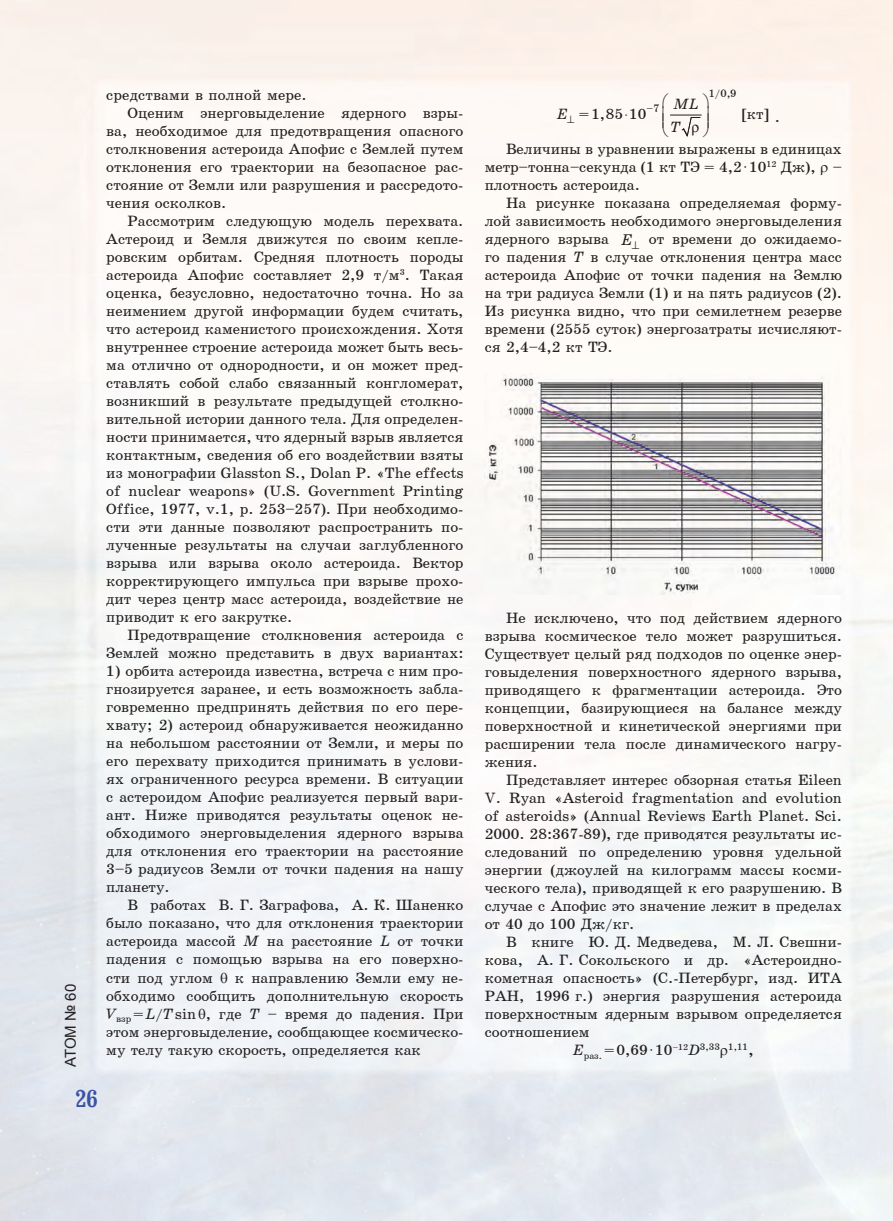
<style>
.page{position:relative;width:893px;height:1221px;background:#fff}
.page>*{position:absolute;margin:0;border:0;box-sizing:border-box;transform-origin:0 0}
.t1{font:24px "Bruskovaya Plain";color:#3a53a3}
.t2{font:15px/18px "School";color:#231f20;text-align:justify}
.t3{font:15px "Arial";letter-spacing:-.02em;color:#231f20}
.t4{font:14.85px "School";color:#231f20}
.t5{font:italic 14.85px "School";color:#231f20}
.t6{font:10.8px "School";color:#231f20}
.t7{font:9.6px "School";color:#231f20}
.s1{font-style:italic}
.s2{font-family:"Times New Roman"}
.s3{font-style:italic;font-size:15.6px}
.s4{font-style:italic;font-size:15px}
.s5{font-size:15px}
.s6{font-family:"Times New Roman";font-size:15px}
.s7{font-size:8.7px}
.s8{font-size:16.5px}
</style>
<div class="page">
<hr style="left:670px;top:115px;width:31px;height:1px;background:#231f20">
<img style="left:485px;top:373px;width:357px;height:221px">
<svg style="left:221px;top:971px;width:6px;height:11px"></svg>
<svg style="left:199px;top:1007px;width:6px;height:11px"></svg>
<svg style="left:721px;top:1048px;width:6px;height:10px"></svg>
<svg style="left:567px;top:115px;width:7px;height:8px"></svg>
<svg style="left:663px;top:93px;width:6px;height:44px"></svg>
<svg style="left:682px;top:93px;width:27px;height:44px"></svg>
<p class="t3" style="left:61px;top:1066px;width:84px;rotate:-90deg">АТОМ № 60</p>
<h1 class="t1" style="left:75px;top:1085px;width:24px">26</h1>
<p class="t2" style="left:106px;top:86px;width:202px">средствами в полной мере.</p>
<p class="t2" style="left:128px;top:104px;width:337px">Оценим энерговыделение ядерного взры-</p>
<p class="t2" style="left:106px;top:122px;width:359px">ва, необходимое для предотвращения опасного</p>
<p class="t2" style="left:106px;top:140px;width:359px">столкновения астероида Апофис с Землей путем</p>
<p class="t2" style="left:106px;top:158px;width:359px">отклонения его траектории на безопасное рас-</p>
<p class="t2" style="left:106px;top:176px;width:359px">стояние от Земли или разрушения и рассредото-</p>
<p class="t2" style="left:106px;top:194px;width:122px">чения осколков.</p>
<p class="t2" style="left:128px;top:212px;width:337px">Рассмотрим следующую модель перехвата.</p>
<p class="t2" style="left:106px;top:230px;width:359px">Астероид и Земля движутся по своим кепле-</p>
<p class="t2" style="left:106px;top:248px;width:359px">ровским орбитам. Средняя плотность породы</p>
<p class="t2" style="left:106px;top:266px;width:359px">астероида Апофис составляет 2,9 т/м<sup>3</sup>. Такая</p>
<p class="t2" style="left:106px;top:284px;width:359px">оценка, безусловно, недостаточно точна. Но за</p>
<p class="t2" style="left:106px;top:302px;width:359px">неимением другой информации будем считать,</p>
<p class="t2" style="left:106px;top:320px;width:359px">что астероид каменистого происхождения. Хотя</p>
<p class="t2" style="left:106px;top:338px;width:359px">внутреннее строение астероида может быть весь-</p>
<p class="t2" style="left:106px;top:356px;width:359px">ма отлично от однородности, и он может пред-</p>
<p class="t2" style="left:106px;top:374px;width:359px">ставлять собой слабо связанный конгломерат,</p>
<p class="t2" style="left:106px;top:392px;width:359px">возникший в результате предыдущей столкно-</p>
<p class="t2" style="left:106px;top:410px;width:359px">вительной истории данного тела. Для определен-</p>
<p class="t2" style="left:106px;top:428px;width:359px">ности принимается, что ядерный взрыв является</p>
<p class="t2" style="left:106px;top:446px;width:359px">контактным, сведения об его воздействии взяты</p>
<p class="t2" style="left:106px;top:464px;width:359px">из монографии Glasston S., Dolan P. «The effects</p>
<p class="t2" style="left:106px;top:482px;width:359px">of nuclear weapons» (U.S. Government Printing</p>
<p class="t2" style="left:106px;top:500px;width:359px">Office, 1977, v.1, p. 253–257). При необходимо-</p>
<p class="t2" style="left:106px;top:518px;width:359px">сти эти данные позволяют распространить по-</p>
<p class="t2" style="left:106px;top:536px;width:359px">лученные результаты на случаи заглубленного</p>
<p class="t2" style="left:106px;top:554px;width:359px">взрыва или взрыва около астероида. Вектор</p>
<p class="t2" style="left:106px;top:572px;width:359px">корректирующего импульса при взрыве прохо-</p>
<p class="t2" style="left:106px;top:590px;width:359px">дит через центр масс астероида, воздействие не</p>
<p class="t2" style="left:106px;top:608px;width:188px">приводит к его закрутке.</p>
<p class="t2" style="left:128px;top:626px;width:337px">Предотвращение столкновения астероида с</p>
<p class="t2" style="left:106px;top:644px;width:359px">Землей можно представить в двух вариантах:</p>
<p class="t2" style="left:106px;top:662px;width:359px">1) орбита астероида известна, встреча с ним про&shy;гнозируется заранее, и есть возможность забла&shy;говременно предпринять действия по его пере&shy;хвату; 2) астероид обнаруживается неожиданно на небольшом расстоянии от Земли, и меры по его перехвату приходится принимать в услови&shy;ях ограниченного ресурса времени. В ситуации с астероидом Апофис реализуется первый вари&shy;ант. Ниже приводятся результаты оценок не&shy;обходимого энерговыделения ядерного взрыва для отклонения его траектории на расстояние 3–5 радиусов Земли от точки падения на нашу планету.</p>
<p class="t2" style="left:106px;top:896px;width:359px;text-indent:21px">В работах В. Г. Заграфова, А. К. Шаненко было показано, что для отклонения траектории астероида массой <span class="s1">M</span> на расстояние <span class="s1">L</span> от точки падения с помощью взрыва на его поверхно&shy;сти под углом</p>
<p class="t2" style="left:106px;top:968px;width:359px;text-indent:129px">к направлению Земли ему не&shy;обходимо сообщить дополнительную скорость <span class="s1">V</span><sub>взр</sub> = <span class="s1">L</span>/<span class="s1">T</span> sin , где <span class="s1">Т</span> – время до падения. При этом энерговыделение, сообщающее космическо&shy;му телу такую скорость, определяется как</p>
<p class="t6" style="left:709px;top:88px;width:29px">1/0,9</p>
<p class="t5" style="left:673px;top:96px;width:27px">ML</p>
<p class="t6" style="left:647px;top:103px;width:14px">–7</p>
<p class="t4" style="left:579px;top:106px;width:69px">= 1,85 10</p>
<p class="t4" style="left:742px;top:106px;width:29px">[êò]</p>
<p class="t5" style="left:557px;top:105px;width:13px">E</p>
<p class="t2" style="left:775px;top:108px;width:7px">.</p>
<p class="t5" style="left:671px;top:118px;width:12px">T</p>
<p class="t2" style="left:485px;top:140px;width:359px;text-indent:21px">Величины в уравнении выражены в единицах метр–тонна–секунда (1 кт ТЭ = 4,2 <span class="s2">·</span> 10<sup>12</sup> Дж), – плотность астероида.</p>
<p class="t2" style="left:485px;top:194px;width:359px;text-indent:21px">На рисунке показана определяемая форму&shy;лой зависимость необходимого энерговыделения ядерного взрыва <span class="s3">E</span>⊥ от времени до ожидаемо&shy;го падения <span class="s1">Т</span> в случае отклонения центра масс астероида Апофис от точки падения на Землю на три радиуса Земли (1) и на пять радиусов (2).<br>Из рисунка видно, что при семилетнем резерве времени (2555 суток) энергозатраты исчисляют&shy;ся 2,4–4,2 кт ТЭ.</p>
<p class="t2" style="left:485px;top:609px;width:359px;text-indent:21px">Не исключено, что под действием ядерного взрыва космическое тело может разрушиться.<br>Существует целый ряд подходов по оценке энер&shy;говыделения поверхностного ядерного взрыва, приводящего к фрагментации астероида. Это концепции, базирующиеся на балансе между поверхностной и кинетической энергиями при расширении тела после динамического нагру&shy;жения.</p>
<p class="t2" style="left:485px;top:771px;width:359px;text-indent:21px">Представляет интерес обзорная статья Eileen V. Ryan «Asteroid fragmentation and evolution of asteroids» (Annual Reviews Earth Planet. Sci.<br>2000. 28:367-89), где приводятся результаты ис&shy;следований по определению уровня удельной энергии (джоулей на килограмм массы косми&shy;ческого тела), приводящей к его разрушению. В случае с Апофис это значение лежит в пределах от 40 до 100 Дж/кг.</p>
<p class="t2" style="left:485px;top:933px;width:359px;text-indent:21px">В книге Ю. Д. Медведева, М. Л. Свешни&shy;кова, А. Г. Сокольского и др. «Астероидно&shy;кометная опасность» (С.-Петербург, изд. ИТА РАН, 1996 г.) энергия разрушения астероида поверхностным ядерным взрывом определяется соотношением</p>
<p class="t7" style="left:573px;top:1041px;width:183px"><span class="s4">Е</span>раз. <span class="s5">= 0,69</span> <span class="s6">·</span> <span class="s5">10</span><span class="s7">–12</span><span class="s4">D</span>3,33 1,11<span class="s8">,</span></p>
</div>
